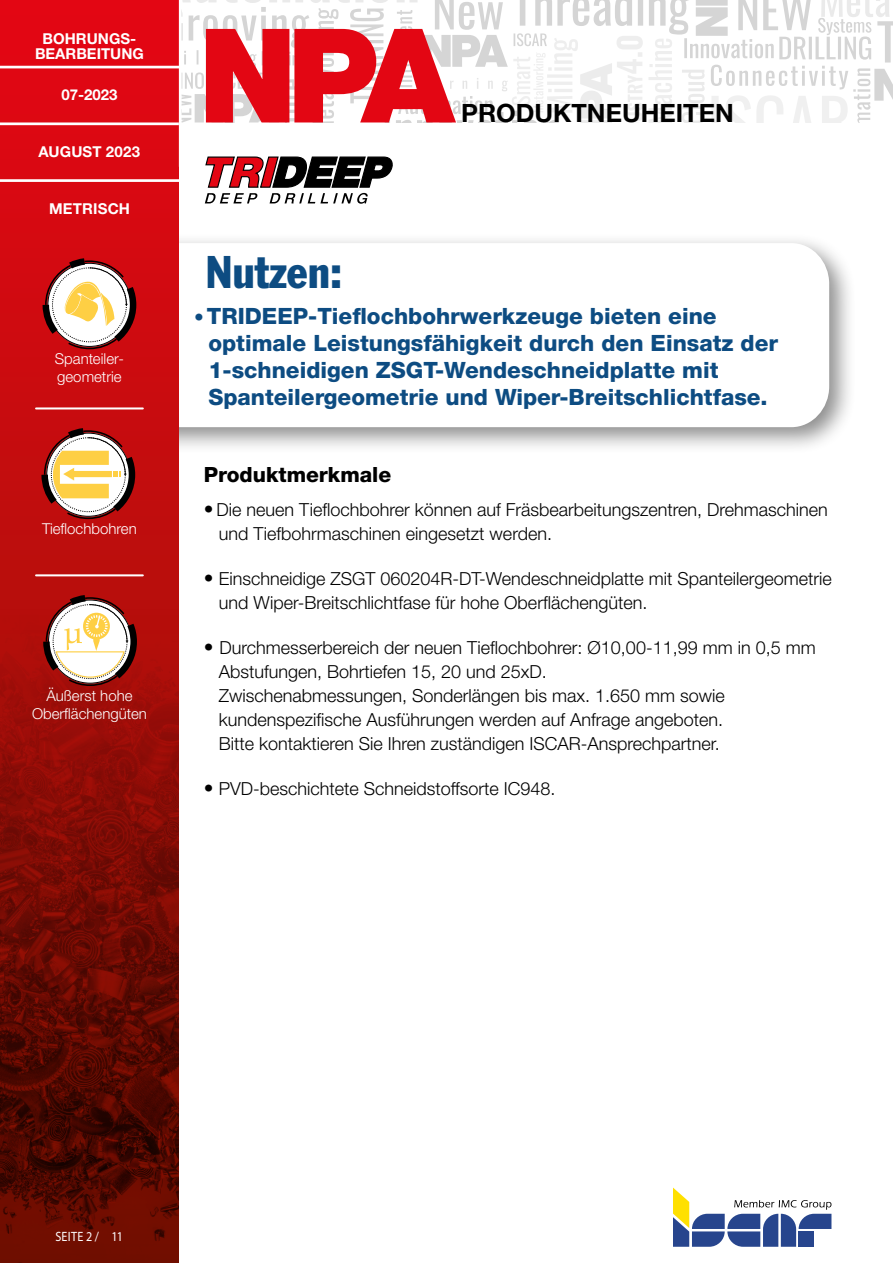
<style>
.page{position:relative;width:893px;height:1263px;background:#fff}
.page>*{position:absolute;margin:0;border:0;box-sizing:border-box;transform-origin:0 0}
.t1{font:condensed 45px "Franklin Gothic Std";color:#0d4c82}
.t2{font:700 25.2px "Helvetica Neue LTW1 G";color:#000}
.t3{font:800 22.5px/27px "Helvetica Neue LT Std";color:#0d4c82}
.t4{font:800 21px "Helvetica Neue LT Std";color:#000}
.t5{font:300 18px/24px "Helvetica Neue LT Std";color:#000}
.t6{font:300 15px/18px "Helvetica Neue LTW1 G";color:#fff;text-align:center}
.t7{font:700 15px/15px "Helvetica Neue LTW1 G";color:#fff;text-align:center}
.t8{font:13.5px "Myriad Pro";letter-spacing:.02em;color:#fff;scale:.9 1}
.s1{font-weight:500;font-size:19.5px}
</style>
<div class="page">
<div style="left:0;top:233px;width:856px;height:221px;background:#000;opacity:.45"></div>
<div style="left:0;top:243px;width:829px;height:184px;background:#fff;border-radius:39px"></div>
<svg style="left:0;top:0;width:179px;height:606px;background:#d10a11"></svg>
<img style="left:0;top:606px;width:179px;height:657px">
<svg style="left:673px;top:1187px;width:158px;height:60px"></svg>
<svg style="left:182px;top:0;width:711px;height:122px"></svg>
<hr style="left:0;top:66px;width:179px;height:2px;background:#fff">
<hr style="left:0;top:122px;width:179px;height:3px;background:#fff">
<hr style="left:0;top:179px;width:179px;height:3px;background:#fff">
<svg style="left:205px;top:156px;width:188px;height:48px"></svg>
<hr style="left:36px;top:574px;width:107px;height:2px;background:#fff">
<hr style="left:36px;top:407px;width:107px;height:2px;background:#fff">
<svg style="left:42px;top:594px;width:96px;height:93px"></svg>
<svg style="left:41px;top:427px;width:95px;height:93px"></svg>
<svg style="left:42px;top:257px;width:95px;height:93px"></svg>
<p class="t7" style="left:35px;top:31px;width:110px">BOHRUNGS-<br>BEARBEITUNG</p>
<p class="t7" style="left:61px;top:87px;width:58px">07-2023</p>
<p class="t7" style="left:39px;top:144px;width:103px">AUGUST 2023</p>
<p class="t7" style="left:49px;top:201px;width:82px">METRISCH</p>
<p class="t6" style="left:55px;top:350px;width:71px;text-align:left">Spanteiler&shy;geometrie</p>
<p class="t6" style="left:42px;top:520px;width:96px">Tieflochbohren</p>
<p class="t6" style="left:32px;top:686px;width:116px">Äußerst hohe<br>Oberflächengüten</p>
<h1 class="t1" style="left:206px;top:245px;width:138px">Nutzen:</h1>
<h2 class="t2" style="left:461px;top:98px;width:274px">PRODUKTNEUHEITEN</h2>
<p class="t3" style="left:208px;top:302px;width:571px;text-indent:-14px"><span class="s1">•</span>TRIDEEP-Tieflochbohrwerkzeuge bieten eine optimale Leistungsfähigkeit durch den Einsatz der 1-schneidigen ZSGT-Wendeschneidplatte mit Spanteilergeometrie und Wiper-Breitschlichtfase.</p>
<p class="t4" style="left:204px;top:462px;width:189px">Produktmerkmale</p>
<p class="t5" style="left:219px;top:497px;width:611px;text-indent:-15px"><span class="s1">•</span> Die neuen Tieflochbohrer können auf Fräsbearbeitungszentren, Drehmaschinen und Tiefbohrmaschinen eingesetzt werden.</p>
<p class="t5" style="left:219px;top:566px;width:615px;text-indent:-15px"><span class="s1">•</span> Einschneidige ZSGT 060204R-DT-Wendeschneidplatte mit Spanteilergeometrie und Wiper-Breitschlichtfase für hohe Oberflächengüten.</p>
<p class="t5" style="left:219px;top:635px;width:598px;text-indent:-15px"><span class="s1">•</span> Durchmesserbereich der neuen Tieflochbohrer: Ø10,00-11,99 mm in 0,5 mm Abstufungen, Bohrtiefen 15, 20 und 25xD.<br>Zwischenabmessungen, Sonderlängen bis max. 1.650 mm sowie kundenspezifische Ausführungen werden auf Anfrage angeboten.<br>Bitte kontaktieren Sie Ihren zuständigen ISCAR-Ansprechpartner.</p>
<p class="t5" style="left:204px;top:776px;width:353px"><span class="s1">•</span> PVD-beschichtete Schneidstoffsorte IC948.</p>
<p class="t8" style="left:55px;top:1228px;width:77px">SEITE 2 / 11</p>
</div>
